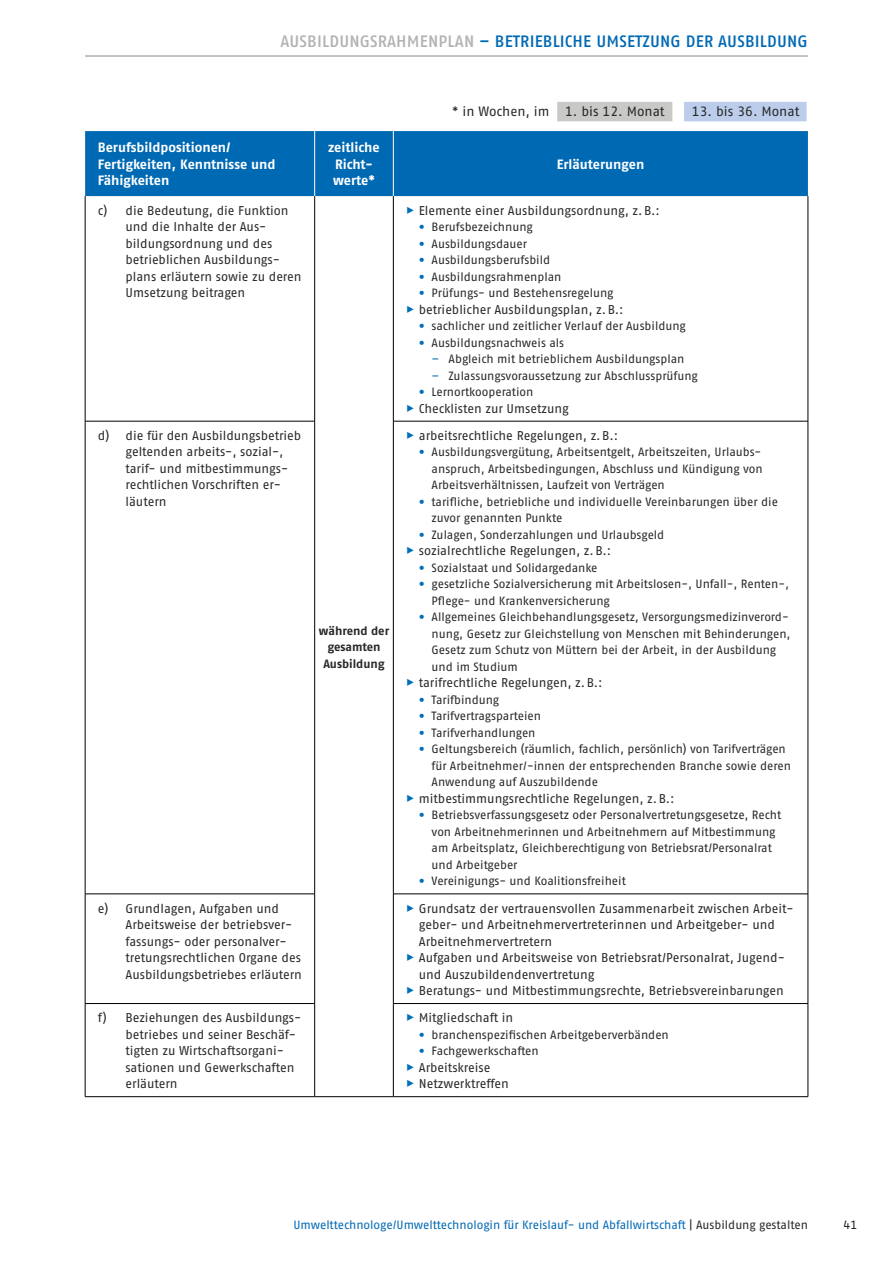
<style>
.page{position:relative;width:893px;height:1263px;background:#fff}
.page>*{position:absolute;margin:0;border:0;box-sizing:border-box;transform-origin:0 0}
.t1{font:500 16.5px "Fago Pro";letter-spacing:.01em;color:#0069b4}
.t2{font:700 13.5px/16.5px "Fago Pro";letter-spacing:-.005em;color:#fff}
.t3{font:13.5px "Fago Pro";color:#282827}
.t4{font:12.75px/16.5px "Fago Pro";letter-spacing:-.005em;color:#282827}
.t5{font:12px/16.5px "Fago Pro";letter-spacing:-.005em;color:#282827}
.t6{font:12px "Fago Pro";letter-spacing:-.005em;color:#0069b4}
.Tabelle_Abschnitte_id1957{font:700 12px/16.5px "Fago Pro";color:#282827;text-align:center}
.s1{color:#b3b2b2}
.s2{color:#006fb8}
.s3{font-family:"Frutiger LT Std";font-weight:300;color:#006fb8}
.s4{color:#282827}
</style>
<div class="page">
<hr style="left:85px;top:56px;width:723px;height:1px;background:#878787">
<div style="left:85px;top:131px;width:723px;height:65px;background:#0069b4"></div>
<hr style="left:85px;top:196px;width:1px;height:225px;background:#000">
<hr style="left:314px;top:196px;width:1px;height:225px;background:#000">
<hr style="left:393px;top:196px;width:1px;height:225px;background:#000">
<hr style="left:808px;top:196px;width:1px;height:225px;background:#000">
<hr style="left:85px;top:421px;width:230px;height:1px;background:#000">
<hr style="left:85px;top:421px;width:1px;height:473px;background:#000">
<hr style="left:314px;top:421px;width:1px;height:473px;background:#000">
<hr style="left:393px;top:421px;width:415px;height:1px;background:#000">
<hr style="left:393px;top:421px;width:1px;height:473px;background:#000">
<hr style="left:808px;top:421px;width:1px;height:473px;background:#000">
<hr style="left:85px;top:894px;width:230px;height:1px;background:#000">
<hr style="left:85px;top:894px;width:1px;height:109px;background:#000">
<hr style="left:314px;top:894px;width:1px;height:109px;background:#000">
<hr style="left:393px;top:894px;width:415px;height:1px;background:#000">
<hr style="left:393px;top:894px;width:1px;height:109px;background:#000">
<hr style="left:808px;top:894px;width:1px;height:109px;background:#000">
<hr style="left:85px;top:1003px;width:230px;height:1px;background:#000">
<hr style="left:85px;top:1004px;width:1px;height:92px;background:#000">
<hr style="left:314px;top:1004px;width:1px;height:92px;background:#000">
<hr style="left:393px;top:1003px;width:415px;height:1px;background:#000">
<hr style="left:393px;top:1004px;width:1px;height:92px;background:#000">
<hr style="left:808px;top:1004px;width:1px;height:92px;background:#000">
<hr style="left:85px;top:1096px;width:230px;height:1px;background:#000">
<hr style="left:315px;top:1096px;width:78px;height:1px;background:#000">
<hr style="left:393px;top:1096px;width:415px;height:1px;background:#000">
<hr style="left:314px;top:131px;width:1px;height:65px;background:#fff">
<hr style="left:393px;top:131px;width:1px;height:65px;background:#fff">
<div style="left:557px;top:102px;width:115px;height:19px;background:#c9c9c8"></div>
<div style="left:684px;top:102px;width:123px;height:19px;background:#bccdeb"></div>
<h1 class="t1" style="left:280px;top:31px;width:529px"><span class="s1">AUSBILDUNGSRAHMENPLAN</span> – BETRIEBLICHE UMSETZUNG DER AUSBILDUNG</h1>
<p class="t2" style="left:98px;top:139px;width:179px">Berufsbildpositionen/<br>Fertigkeiten, Kenntnisse und<br>Fähigkeiten</p>
<p class="t2" style="left:328px;top:139px;width:53px;text-align:center">zeitliche<br>Richt&shy;werte*</p>
<p class="t4" style="left:126px;top:202px;width:178px;text-indent:-28px">c) die Bedeutung, die Funktion und die Inhalte der Aus&shy;bildungsordnung und des betrieblichen Ausbildungs&shy;plans erläutern sowie zu deren<br>Umsetzung beitragen</p>
<p class="t3" style="left:452px;top:103px;width:214px">* in Wochen, im 1. bis 12. Monat</p>
<p class="t3" style="left:692px;top:103px;width:109px">13. bis 36. Monat</p>
<p class="t2" style="left:557px;top:156px;width:89px">Erläuterungen</p>
<p class="t4" style="left:406px;top:202px;width:255px"><span class="s2">▶</span> Elemente einer Ausbildungsordnung, z.B.:</p>
<p class="t5" style="left:419px;top:219px;width:115px"><span class="s3">•</span> Berufsbezeichnung</p>
<p class="t5" style="left:419px;top:235px;width:110px"><span class="s3">•</span> Ausbildungsdauer</p>
<p class="t5" style="left:419px;top:252px;width:133px"><span class="s3">•</span> Ausbildungsberufsbild</p>
<p class="t5" style="left:419px;top:268px;width:144px"><span class="s3">•</span> Ausbildungsrahmenplan</p>
<p class="t5" style="left:419px;top:285px;width:196px"><span class="s3">•</span> Prüfungs- und Bestehensregelung</p>
<p class="t4" style="left:406px;top:301px;width:219px"><span class="s2">▶</span> betrieblicher Ausbildungsplan, z.B.:</p>
<p class="t5" style="left:419px;top:318px;width:268px"><span class="s3">•</span> sachlicher und zeitlicher Verlauf der Ausbildung</p>
<p class="t5" style="left:419px;top:334px;width:147px"><span class="s3">•</span> Ausbildungsnachweis als</p>
<p class="t5" style="left:432px;top:351px;width:254px"><span class="s2">–</span> Abgleich mit betrieblichem Ausbildungsplan</p>
<p class="t5" style="left:432px;top:367px;width:268px"><span class="s2">–</span> Zulassungsvoraussetzung zur Abschlussprüfung</p>
<p class="t5" style="left:419px;top:384px;width:116px"><span class="s3">•</span> Lernortkooperation</p>
<p class="t4" style="left:406px;top:400px;width:164px"><span class="s2">▶</span> Checklisten zur Umsetzung</p>
<p class="t4" style="left:126px;top:427px;width:177px;text-indent:-28px">d) die für den Ausbildungsbetrieb geltenden arbeits-, sozial-, tarif- und mitbestimmungs&shy;rechtlichen Vorschriften er&shy;läutern</p>
<p class="t4" style="left:406px;top:427px;width:213px"><span class="s2">▶</span> arbeitsrechtliche Regelungen, z.B.:</p>
<p class="t5" style="left:432px;top:444px;width:333px;text-align:justify;text-indent:-13px"><span class="s3">•</span> Ausbildungsvergütung, Arbeitsentgelt, Arbeitszeiten, Urlaubs&shy;anspruch, Arbeitsbedingungen, Abschluss und Kündigung von Arbeitsverhältnissen, Laufzeit von Verträgen</p>
<p class="t5" style="left:432px;top:493px;width:348px;text-indent:-13px"><span class="s3">•</span> tarifliche, betriebliche und individuelle Vereinbarungen über die zuvor genannten Punkte</p>
<p class="t5" style="left:419px;top:526px;width:247px"><span class="s3">•</span> Zulagen, Sonderzahlungen und Urlaubsgeld</p>
<p class="t4" style="left:406px;top:543px;width:207px"><span class="s2">▶</span> sozialrechtliche Regelungen, z.B.:</p>
<p class="t5" style="left:419px;top:559px;width:180px"><span class="s3">•</span> Sozialstaat und Solidargedanke</p>
<p class="t5" style="left:432px;top:576px;width:359px;text-indent:-13px"><span class="s3">•</span> gesetzliche Sozialversicherung mit Arbeitslosen-, Unfall-, Renten-,<br>Pflege- und Krankenversicherung</p>
<p class="t5" style="left:432px;top:609px;width:360px;text-indent:-13px"><span class="s3">•</span> Allgemeines Gleichbehandlungsgesetz, Versorgungsmedizinverord&shy;nung, Gesetz zur Gleichstellung von Menschen mit Behinderungen, Gesetz zum Schutz von Müttern bei der Arbeit, in der Ausbildung und im Studium</p>
<p class="t4" style="left:406px;top:675px;width:198px"><span class="s2">▶</span> tarifrechtliche Regelungen, z.B.:</p>
<p class="t5" style="left:419px;top:691px;width:82px"><span class="s3">•</span> Tarifbindung</p>
<p class="t5" style="left:419px;top:708px;width:124px"><span class="s3">•</span> Tarifvertragsparteien</p>
<p class="t5" style="left:419px;top:724px;width:118px"><span class="s3">•</span> Tarifverhandlungen</p>
<p class="t5" style="left:432px;top:741px;width:361px;text-indent:-13px"><span class="s3">•</span> Geltungsbereich (räumlich, fachlich, persönlich) von Tarifverträgen für Arbeitnehmer/-innen der entsprechenden Branche sowie deren<br>Anwendung auf Auszubildende</p>
<p class="t4" style="left:406px;top:790px;width:270px"><span class="s2">▶</span> mitbestimmungsrechtliche Regelungen, z.B.:</p>
<p class="t5" style="left:432px;top:807px;width:351px;text-indent:-13px"><span class="s3">•</span> Betriebsverfassungsgesetz oder Personalvertretungsgesetze, Recht von Arbeitnehmerinnen und Arbeitnehmern auf Mitbestimmung am Arbeitsplatz, Gleichberechtigung von Betriebsrat/Personalrat und Arbeitgeber</p>
<p class="t5" style="left:419px;top:873px;width:209px"><span class="s3">•</span> Vereinigungs- und Koalitionsfreiheit</p>
<p class="Tabelle_Abschnitte_id1957" style="left:319px;top:622px;width:72px">während der gesamten<br>Ausbildung</p>
<p class="t4" style="left:126px;top:900px;width:178px;text-indent:-28px">e) Grundlagen, Aufgaben und<br>Arbeitsweise der betriebsver&shy;fassungs- oder personalver&shy;tretungsrechtlichen Organe des<br>Ausbildungsbetriebes erläutern</p>
<p class="t4" style="left:419px;top:900px;width:376px;text-indent:-13px"><span class="s2">▶</span> Grundsatz der vertrauensvollen Zusammenarbeit zwischen Arbeit&shy;geber- und Arbeitnehmervertreterinnen und Arbeitgeber- und<br>Arbeitnehmervertretern</p>
<p class="t4" style="left:419px;top:949px;width:367px;text-indent:-13px"><span class="s2">▶</span> Aufgaben und Arbeitsweise von Betriebsrat/Personalrat, Jugend&shy;und Auszubildendenvertretung</p>
<p class="t4" style="left:406px;top:982px;width:379px"><span class="s2">▶</span> Beratungs- und Mitbestimmungsrechte, Betriebsvereinbarungen</p>
<p class="t4" style="left:126px;top:1009px;width:177px;text-indent:-28px">f) Beziehungen des Ausbildungs&shy;betriebes und seiner Beschäf&shy;tigten zu Wirtschaftsorgani&shy;sationen und Gewerkschaften erläutern</p>
<p class="t4" style="left:406px;top:1009px;width:109px"><span class="s2">▶</span> Mitgliedschaft in</p>
<p class="t5" style="left:419px;top:1026px;width:252px"><span class="s3">•</span> branchenspezifischen Arbeitgeberverbänden</p>
<p class="t5" style="left:419px;top:1043px;width:121px"><span class="s3">•</span> Fachgewerkschaften</p>
<p class="t4" style="left:406px;top:1059px;width:86px"><span class="s2">▶</span> Arbeitskreise</p>
<p class="t4" style="left:406px;top:1075px;width:104px"><span class="s2">▶</span> Netzwerktreffen</p>
<p class="t6" style="left:293px;top:1218px;width:516px">Umwelttechnologe/Umwelttechnologin für Kreislauf- und Abfallwirtschaft <span class="s4">| Ausbildung gestalten</span></p>
<p class="t5" style="left:843px;top:1217px;width:15px">41</p>
</div>
